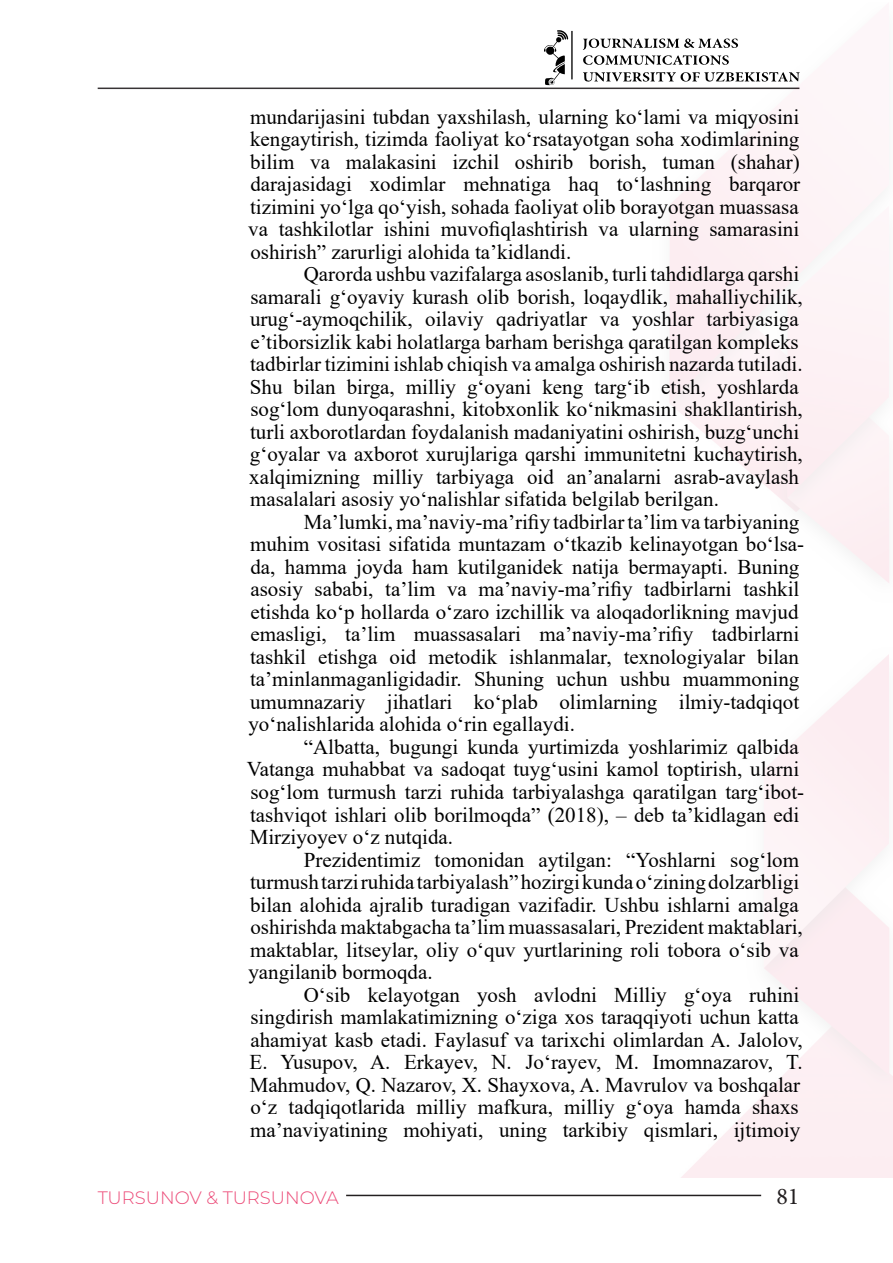
<style>
.page{position:relative;width:893px;height:1263px;background:#fff}
.page>*{position:absolute;margin:0;border:0;box-sizing:border-box;transform-origin:0 0}
.t1{font:24px "Minion Pro";color:#231f20}
.Загаловка{font:21px/22.5px "Times New Roman";color:#000001}
.t2{font:300 18px "Montserrat";color:#ec4c79}
</style>
<div class="page">
<hr style="left:346px;top:1195px;width:415px;height:1px;background:#231f20">
<img style="left:97px;top:72px;width:796px;height:1105px">
<svg style="left:544px;top:30px;width:29px;height:55px"></svg>
<svg style="left:583px;top:38px;width:155px;height:27px"></svg>
<svg style="left:583px;top:72px;width:216px;height:10px"></svg>
<p class="Загаловка" style="left:248px;top:105px;width:553px;text-align:justify">mundarijasini tubdan yaxshilash, ularning ko‘lami va miqyosini kengaytirish, tizimda faoliyat ko‘rsatayotgan soha xodimlarining bilim va malakasini izchil oshirib borish, tuman (shahar) darajasidagi xodimlar mehnatiga haq to‘lashning barqaror tizimini yo‘lga qo‘yish, sohada faoliyat olib borayotgan muassasa va tashkilotlar ishini muvofiqlashtirish va ularning samarasini oshirish” zarurligi alohida ta’kidlandi.</p>
<p class="Загаловка" style="left:249px;top:262px;width:555px;text-indent:55px">Qarorda ushbu vazifalarga asoslanib, turli tahdidlarga qarshi samarali g‘oyaviy kurash olib borish, loqaydlik, mahalliychilik, urug‘-aymoqchilik, oilaviy qadriyatlar va yoshlar tarbiyasiga e’tiborsizlik kabi holatlarga barham berishga qaratilgan kompleks tadbirlar tizimini ishlab chiqish va amalga oshirish nazarda tutiladi.<br>Shu bilan birga, milliy g‘oyani keng targ‘ib etish, yoshlarda sog‘lom dunyoqarashni, kitobxonlik ko‘nikmasini shakllantirish, turli axborotlardan foydalanish madaniyatini oshirish, buzg‘unchi g‘oyalar va axborot xurujlariga qarshi immunitetni kuchaytirish, xalqimizning milliy tarbiyaga oid an’analarni asrab-avaylash masalalari asosiy yo‘nalishlar sifatida belgilab berilgan.</p>
<p class="Загаловка" style="left:248px;top:510px;width:557px;text-indent:55px">Ma’lumki, ma’naviy-ma’rifiy tadbirlar ta’lim va tarbiyaning muhim vositasi sifatida muntazam o‘tkazib kelinayotgan bo‘lsa&shy;da, hamma joyda ham kutilganidek natija bermayapti. Buning asosiy sababi, ta’lim va ma’naviy-ma’rifiy tadbirlarni tashkil etishda ko‘p hollarda o‘zaro izchillik va aloqadorlikning mavjud emasligi, ta’lim muassasalari ma’naviy-ma’rifiy tadbirlarni tashkil etishga oid metodik ishlanmalar, texnologiyalar bilan ta’minlanmaganligidadir. Shuning uchun ushbu muammoning umumnazariy jihatlari ko‘plab olimlarning ilmiy-tadqiqot yo‘nalishlarida alohida o‘rin egallaydi.</p>
<p class="Загаловка" style="left:247px;top:735px;width:559px;text-indent:57px">“Albatta, bugungi kunda yurtimizda yoshlarimiz qalbida Vatanga muhabbat va sadoqat tuyg‘usini kamol toptirish, ularni sog‘lom turmush tarzi ruhida tarbiyalashga qaratilgan targ‘ibot&shy;tashviqot ishlari olib borilmoqda” (2018), – deb ta’kidlagan edi Mirziyoyev o‘z nutqida.</p>
<p class="Загаловка" style="left:248px;top:847px;width:556px;text-indent:55px">Prezidentimiz tomonidan aytilgan: “Yoshlarni sog‘lom turmush tarzi ruhida tarbiyalash” hozirgi kunda o‘zining dolzarbligi bilan alohida ajralib turadigan vazifadir. Ushbu ishlarni amalga oshirishda maktabgacha ta’lim muassasalari, Prezident maktablari, maktablar, litseylar, oliy o‘quv yurtlarining roli tobora o‘sib va yangilanib bormoqda.</p>
<p class="Загаловка" style="left:250px;top:982px;width:555px;text-indent:54px">O‘sib kelayotgan yosh avlodni Milliy g‘oya ruhini singdirish mamlakatimizning o‘ziga xos taraqqiyoti uchun katta ahamiyat kasb etadi. Faylasuf va tarixchi olimlardan A. Jalolov, E. Yusupov, A. Erkayev, N. Jo‘rayev, M. Imomnazarov, T.<br>Mahmudov, Q. Nazarov, X. Shayxova, A. Mavrulov va boshqalar o‘z tadqiqotlarida milliy mafkura, milliy g‘oya hamda shaxs ma’naviyatining mohiyati, uning tarkibiy qismlari, ijtimoiy</p>
<p class="t2" style="left:98px;top:1185px;width:243px">TURSUNOV &amp; TURSUNOVA</p>
<p class="t1" style="left:776px;top:1180px;width:25px">81</p>
</div>
